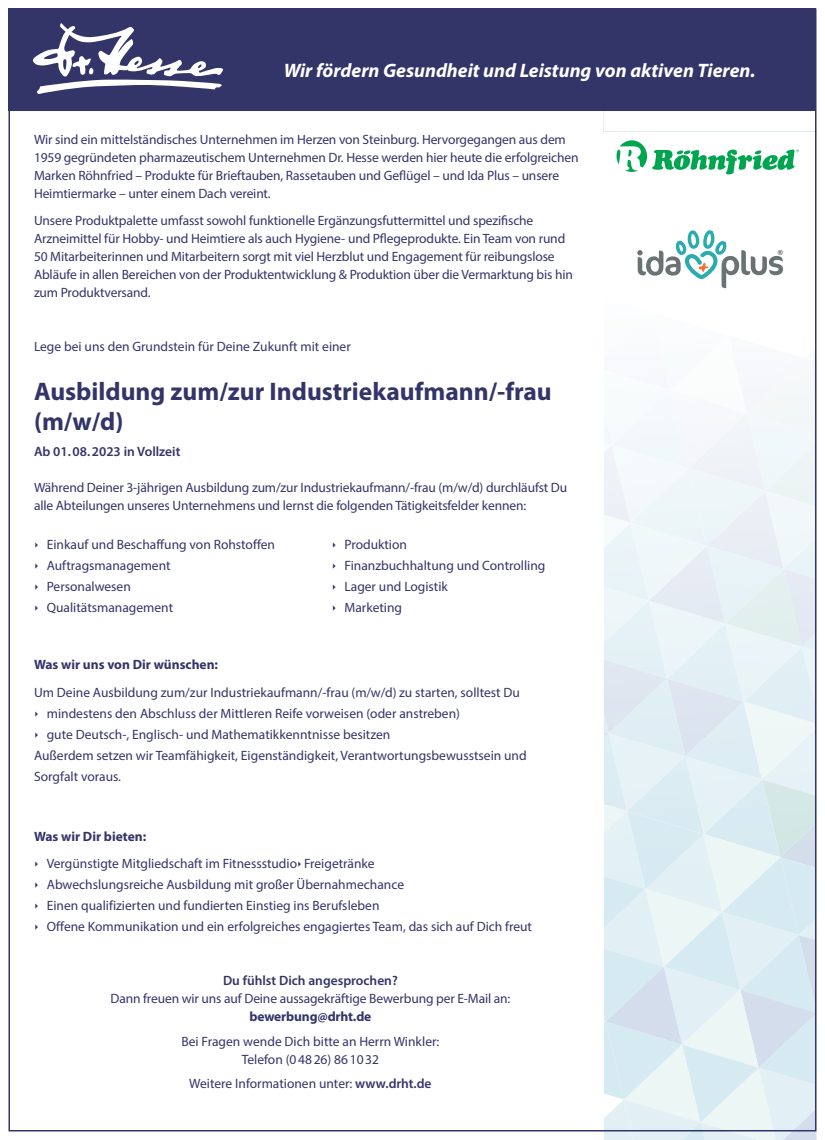
<style>
.page{position:relative;width:825px;height:1140px;background:#fff}
.page>*{position:absolute;margin:0;border:0;box-sizing:border-box;transform-origin:0 0}
.t1{font:700 25.5px/30px "Myriad Pro";color:#333468}
.t2{font:italic 700 19.5px "Myriad Pro";color:#fff}
.t3{font:13.5px/18px "Myriad Pro";letter-spacing:-.01em;color:#333468}
.t4{font:700 13.5px "Myriad Pro";color:#333468}
.t5{font:600 13.5px "Myriad Pro";color:#333468}
.t6{font:7.65px "Cocon Pro";color:#697374}
.s1{font-family:"Lucida Sans Unicode"}
.s2{font-weight:600}
</style>
<div class="page">
<div style="left:9px;top:9px;width:807px;height:102px;background:#333468"></div>
<svg style="left:33px;top:23px;width:190px;height:71px"></svg>
<svg style="left:637px;top:230px;width:146px;height:58px"></svg>
<svg style="left:616px;top:140px;width:183px;height:34px"></svg>
<svg style="left:604px;top:380px;width:212px;height:760px"></svg>
<p class="t2" style="left:284px;top:57px;width:473px">Wir fördern Gesundheit und Leistung von aktiven Tieren.</p>
<p class="t3" style="left:34px;top:130px;width:546px">Wir sind ein mittelständisches Unternehmen im Herzen von Steinburg. Hervorgegangen aus dem 1959 gegründeten pharmazeutischem Unternehmen Dr. Hesse werden hier heute die erfolgreichen Marken Röhnfried – Produkte für Brieftauben, Rassetauben und Geflügel – und Ida Plus – unsere Heimtiermarke – unter einem Dach vereint.</p>
<p class="t3" style="left:34px;top:211px;width:540px">Unsere Produktpalette umfasst sowohl funktionelle Ergänzungsfuttermittel und spezifische Arzneimittel für Hobby- und Heimtiere als auch Hygiene- und Pflegeprodukte. Ein Team von rund 50 Mitarbeiterinnen und Mitarbeitern sorgt mit viel Herzblut und Engagement für reibungslose Abläufe in allen Bereichen von der Produktentwicklung &amp; Produktion über die Vermarktung bis hin zum Produktversand.</p>
<p class="t3" style="left:34px;top:337px;width:318px">Lege bei uns den Grundstein für Deine Zukunft mit einer</p>
<p class="t1" style="left:34px;top:375px;width:519px">Ausbildung zum/zur Industriekaufmann/-frau (m/w/d)</p>
<p class="t5" style="left:34px;top:443px;width:148px">Ab 01.08.2023 in Vollzeit</p>
<p class="t3" style="left:34px;top:478px;width:535px">Während Deiner 3-jährigen Ausbildung zum/zur Industriekaufmann/-frau (m/w/d) durchläufst Du alle Abteilungen unseres Unternehmens und lernst die folgenden Tätigkeitsfelder kennen:</p>
<p class="t3" style="left:34px;top:535px;width:242px"><span class="s1">‣</span> Einkauf und Beschaffung von Rohstoffen</p>
<p class="t3" style="left:332px;top:535px;width:77px"><span class="s1">‣</span> Produktion</p>
<p class="t3" style="left:34px;top:556px;width:138px"><span class="s1">‣</span> Auftragsmanagement</p>
<p class="t3" style="left:332px;top:556px;width:215px"><span class="s1">‣</span> Finanzbuchhaltung und Controlling</p>
<p class="t3" style="left:34px;top:577px;width:98px"><span class="s1">‣</span> Personalwesen</p>
<p class="t3" style="left:332px;top:577px;width:118px"><span class="s1">‣</span> Lager und Logistik</p>
<p class="t3" style="left:34px;top:598px;width:141px"><span class="s1">‣</span> Qualitätsmanagement</p>
<p class="t3" style="left:332px;top:598px;width:72px"><span class="s1">‣</span> Marketing</p>
<p class="t4" style="left:34px;top:656px;width:186px">Was wir uns von Dir wünschen:</p>
<p class="t3" style="left:34px;top:683px;width:487px">Um Deine Ausbildung zum/zur Industriekaufmann/-frau (m/w/d) zu starten, solltest Du</p>
<p class="t3" style="left:34px;top:704px;width:427px"><span class="s1">‣</span> mindestens den Abschluss der Mittleren Reife vorweisen (oder anstreben)</p>
<p class="t3" style="left:34px;top:725px;width:358px"><span class="s1">‣</span> gute Deutsch-, Englisch- und Mathematikkenntnisse besitzen</p>
<p class="t3" style="left:34px;top:746px;width:494px">Außerdem setzen wir Teamfähigkeit, Eigenständigkeit, Verantwortungsbewusstsein und</p>
<p class="t3" style="left:34px;top:767px;width:89px">Sorgfalt voraus.</p>
<p class="t4" style="left:34px;top:827px;width:114px">Was wir Dir bieten:</p>
<p class="t3" style="left:34px;top:854px;width:342px"><span class="s1">‣</span> Vergünstigte Mitgliedschaft im Fitnessstudio<span class="s1">‣</span> Freigetränke</p>
<p class="t3" style="left:34px;top:875px;width:372px"><span class="s1">‣</span> Abwechslungsreiche Ausbildung mit großer Übernahmechance</p>
<p class="t3" style="left:34px;top:896px;width:347px"><span class="s1">‣</span> Einen qualifizierten und fundierten Einstieg ins Berufsleben</p>
<p class="t3" style="left:34px;top:917px;width:500px"><span class="s1">‣</span> Offene Kommunikation und ein erfolgreiches engagiertes Team, das sich auf Dich freut</p>
<p class="t5" style="left:223px;top:972px;width:176px">Du fühlst Dich angesprochen?</p>
<p class="t3" style="left:110px;top:989px;width:401px">Dann freuen wir uns auf Deine aussagekräftige Bewerbung per E-Mail an:</p>
<p class="t4" style="left:249px;top:1008px;width:123px">bewerbung@drht.de</p>
<p class="t3" style="left:181px;top:1032px;width:259px">Bei Fragen wende Dich bitte an Herrn Winkler:</p>
<p class="t3" style="left:242px;top:1050px;width:139px">Telefon (04826) 861032</p>
<p class="t3" style="left:189px;top:1074px;width:244px">Weitere Informationen unter: <span class="s2">www.drht.de</span></p>
<p class="t6" style="left:777px;top:247px;width:8px">®</p>
</div>
